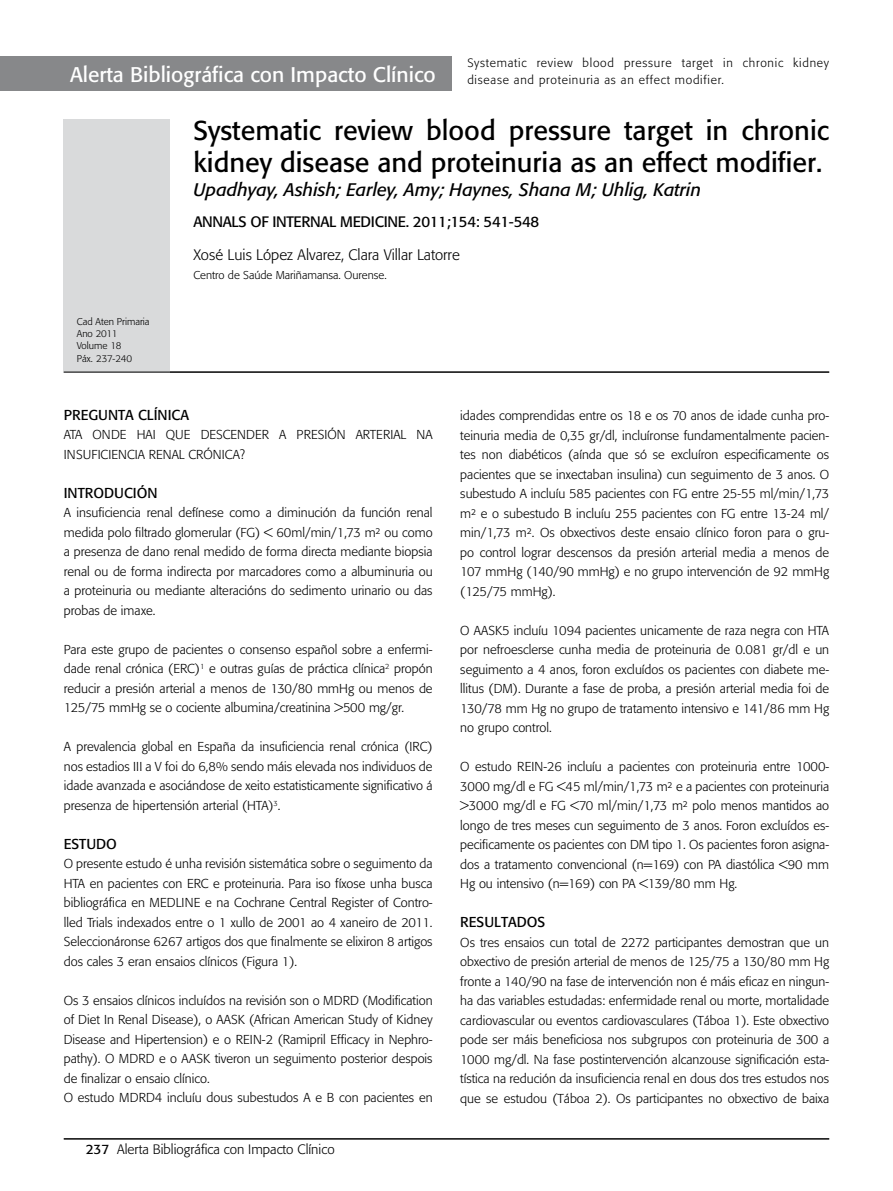
<style>
.page{position:relative;width:893px;height:1191px;background:#fff}
.page>*{position:absolute;margin:0;border:0;box-sizing:border-box;transform-origin:0 0}
.t1{font:27px/31.5px "Formata";color:#000}
.t2{font:21px "Formata";color:#fff}
.t3{font:italic 18px "Formata";color:#000}
.t4{font:15px "Formata";letter-spacing:-.02em;color:#000}
.t5{font:300 15px "Formata";color:#000}
.t6{font:14.25px "Formata";color:#000}
.t7{font:300 13.5px "Formata";color:#000}
.t8{font:300 12.9px/19.5px "Formata";color:#000;text-align:justify}
.t9{font:300 12px/16.5px "Formata";letter-spacing:.06em;color:#000}
.t10{font:300 11.25px "Formata";color:#000}
.t11{font:300 9.75px/12.1px "Formata";color:#000}
.s1{font-weight:400}
</style>
<div class="page">
<div style="left:0;top:56px;width:452px;height:35px;background:#87888a"></div>
<div style="left:64px;top:119px;width:106px;height:253px;background:#d9dadb"></div>
<hr style="left:64px;top:372px;width:765px;height:1px;background:#000">
<hr style="left:64px;top:1138px;width:765px;height:1px;background:#000">
<h2 class="t2" style="left:64px;top:61px;width:367px">Alerta Bibliográfica con Impacto Clínico</h2>
<h2 class="t2" style="left:70px;top:62px;width:367px">Alerta Bibliográfica con Impacto Clínico</h2>
<p class="t9" style="left:467px;top:55px;width:363px">Systematic review blood pressure target in chronic kidney disease and proteinuria as an effect modifier.</p>
<h1 class="t1" style="left:193px;top:115px;width:637px">Systematic review blood pressure target in chronic kidney disease and proteinuria as an effect modifier.</h1>
<h3 class="t3" style="left:193px;top:179px;width:509px">Upadhyay, Ashish; Earley, Amy; Haynes, Shana M; Uhlig, Katrin</h3>
<p class="t4" style="left:193px;top:213px;width:347px">ANNALS OF INTERNAL MEDICINE. 2011;154: 541-548</p>
<p class="t11" style="left:77px;top:316px;width:74px">Cad Aten Primaria<br>Ano 2011<br>Volume 18<br>Páx. 237-240</p>
<p class="t11" style="left:112px;top:328px;width:7px">0</p>
<p class="t11" style="left:116px;top:340px;width:7px">7</p>
<p class="t11" style="left:96px;top:352px;width:27px">34-35</p>
<p class="t5" style="left:193px;top:246px;width:268px">Xosé Luis López Alvarez, Clara Villar Latorre</p>
<p class="t10" style="left:193px;top:268px;width:195px">Centro de Saúde Mariñamansa. Ourense.</p>
<p class="t6" style="left:64px;top:406px;width:54px">Pregunta</p>
<p class="t6" style="left:138px;top:406px;width:29px">clínica</p>
<p class="t8" style="left:64px;top:425px;width:370px">ATA ONDE HAI QUE DESCENDER A PRESIÓN ARTERIAL NA<br>INSUFICIENCIA RENAL CRÓNICA?</p>
<p class="t6" style="left:64px;top:484px;width:14px">Introd</p>
<p class="t6" style="left:114px;top:484px;width:43px">ución</p>
<p class="t8" style="left:64px;top:503px;width:370px">A insuficiencia renal defínese como a diminución da función renal medida polo filtrado glomerular (FG) &lt; 60ml/min/1,73 m² ou como a presenza de dano renal medido de forma directa mediante biopsia renal ou de forma indirecta por marcadores como a albuminuria ou a proteinuria ou mediante alteracións do sedimento urinario ou das probas de imaxe.</p>
<p class="t8" style="left:64px;top:639px;width:370px">Para este grupo de pacientes o consenso español sobre a enfermi&shy;dade renal crónica (ERC)<sup>1</sup> e outras guías de práctica clínica<sup>2</sup> propón reducir a presión arterial a menos de 130/80 mmHg ou menos de 125/75 mmHg se o cociente albumina/creatinina &gt;500 mg/gr.</p>
<p class="t8" style="left:64px;top:737px;width:370px">A prevalencia global en España da insuficiencia renal crónica (IRC) nos estadios III a V foi do 6,8% sendo máis elevada nos individuos de idade avanzada e asociándose de xeito estatisticamente significativo á presenza de hipertensión arterial (HTA)<sup>3</sup>.</p>
<p class="t6" style="left:64px;top:835px;width:55px">ESTUDO</p>
<p class="t8" style="left:64px;top:854px;width:370px">O presente estudo é unha revisión sistemática sobre o seguimento da HTA en pacientes con ERC e proteinuria. Para iso fíxose unha busca bibliográfica en MEDLINE e na Cochrane Central Register of Contro&shy;lled Trials indexados entre o 1 xullo de 2001 ao 4 xaneiro de 2011.<br>Seleccionáronse 6267 artigos dos que finalmente se elixiron 8 artigos dos cales 3 eran ensaios clínicos (Figura 1).</p>
<p class="t8" style="left:64px;top:990px;width:370px;text-align:left">Os 3 ensaios clínicos incluídos na revisión son o MDRD (Modification of Diet In Renal Disease), o AASK (African American Study of Kidney Disease and Hipertension) e o REIN-2 (Ramipril Efficacy in Nephro&shy;pathy). O MDRD e o AASK tiveron un seguimento posterior despois de finalizar o ensaio clínico.<br>O estudo MDRD4 incluíu dous subestudos A e B con pacientes en</p>
<p class="t7" style="left:86px;top:1141px;width:250px"><span class="s1">237</span> Alerta Bibliográfica con Impacto Clínico</p>
<p class="t8" style="left:460px;top:406px;width:370px">idades comprendidas entre os 18 e os 70 anos de idade cunha pro&shy;teinuria media de 0,35 gr/dl, incluíronse fundamentalmente pacien&shy;tes non diabéticos (aínda que só se excluíron especificamente os pacientes que se inxectaban insulina) cun seguimento de 3 anos. O subestudo A incluíu 585 pacientes con FG entre 25-55 ml/min/1,73 m² e o subestudo B incluíu 255 pacientes con FG entre 13-24 ml/ min/1,73 m². Os obxectivos deste ensaio clínico foron para o gru&shy;po control lograr descensos da presión arterial media a menos de 107 mmHg (140/90 mmHg) e no grupo intervención de 92 mmHg (125/75 mmHg).</p>
<p class="t8" style="left:460px;top:620px;width:370px">O AASK5 incluíu 1094 pacientes unicamente de raza negra con HTA por nefroesclerse cunha media de proteinuria de 0.081 gr/dl e un seguimento a 4 anos, foron excluídos os pacientes con diabete me&shy;llitus (DM). Durante a fase de proba, a presión arterial media foi de 130/78 mm Hg no grupo de tratamento intensivo e 141/86 mm Hg no grupo control.</p>
<p class="t8" style="left:460px;top:757px;width:370px">O estudo REIN-26 incluíu a pacientes con proteinuria entre 1000- 3000 mg/dl e FG &lt;45 ml/min/1,73 m² e a pacientes con proteinuria &gt;3000 mg/dl e FG &lt;70 ml/min/1,73 m² polo menos mantidos ao longo de tres meses cun seguimento de 3 anos. Foron excluídos es&shy;pecificamente os pacientes con DM tipo 1. Os pacientes foron asigna&shy;dos a tratamento convencional (n=169) con PA diastólica &lt;90 mm Hg ou intensivo (n=169) con PA &lt;139/80 mm Hg.</p>
<p class="t6" style="left:460px;top:913px;width:44px">Resultados</p>
<p class="t8" style="left:460px;top:932px;width:370px">Os tres ensaios cun total de 2272 participantes demostran que un obxectivo de presión arterial de menos de 125/75 a 130/80 mm Hg fronte a 140/90 na fase de intervención non é máis eficaz en ningun&shy;ha das variables estudadas: enfermidade renal ou morte, mortalidade cardiovascular ou eventos cardiovasculares (Táboa 1). Este obxectivo pode ser máis beneficiosa nos subgrupos con proteinuria de 300 a 1000 mg/dl. Na fase postintervención alcanzouse significación esta&shy;tística na redución da insuficiencia renal en dous dos tres estudos nos que se estudou (Táboa 2). Os participantes no obxectivo de baixa</p>
</div>
